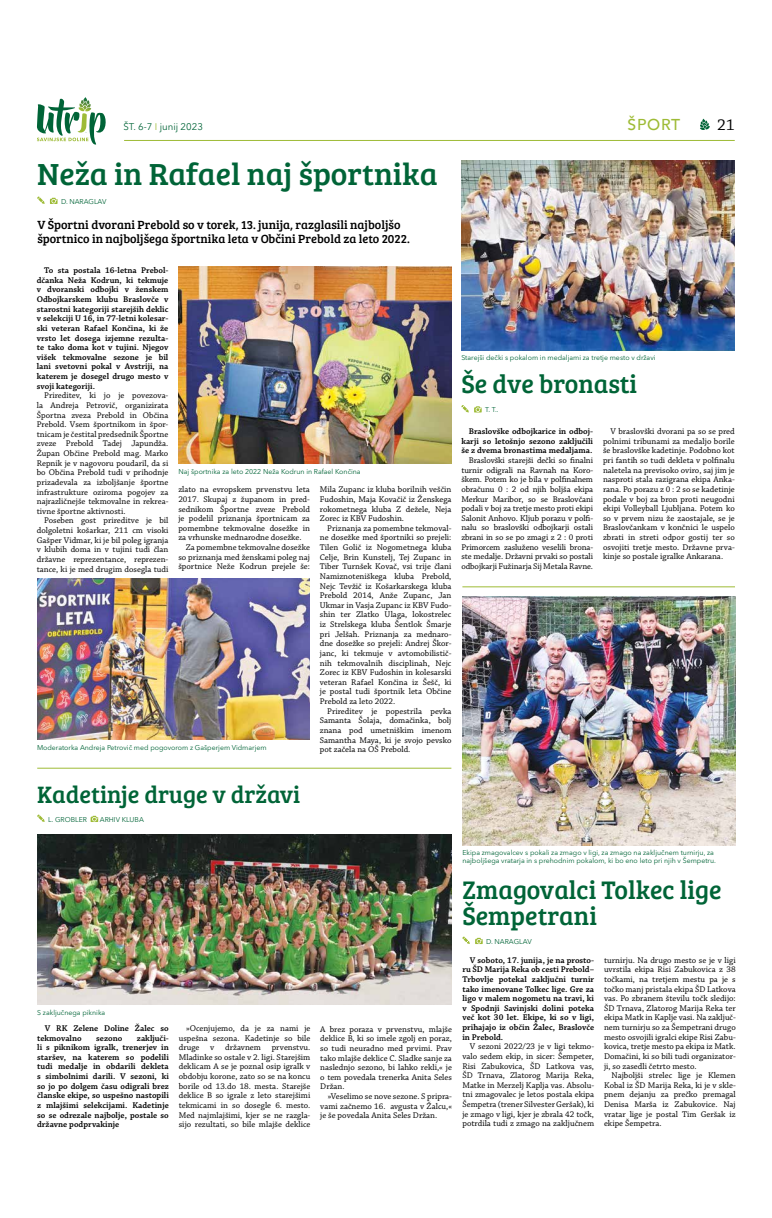
<style>
.page{position:relative;width:772px;height:1218px;background:#fff}
.page>*{position:absolute;margin:0;border:0;box-sizing:border-box;transform-origin:0 0}
.t1{font:31.5px "Bree Serif";color:#006437}
.t2{font:26.25px/26.2px "Bree Serif";color:#006437}
.t3{font:24.5px "Bree Serif";color:#006437}
.t4{font:16.62px "Chaparral Pro";color:#000}
.t5{font:500 15.75px "Avenir";letter-spacing:.05em;color:#9ebb36}
.t6{font:12.25px/14px "Bree Serif";color:#000}
.t7{font:9.62px "Avenir Next LT Pro";color:#006437}
.t8{font:8.75px/9.6px "Chaparral Pro";color:#000;text-align:justify}
.t9{font:600 8.75px/9.6px "Chaparral Pro";color:#000;text-align:justify}
.t10{font:7px/7.9px "Avenir Next LT Pro";color:#006437}
.s1{color:#9ebb36}
</style>
<div class="page">
<svg style="left:700px;top:119px;width:9px;height:11px"></svg>
<hr style="left:124px;top:140px;width:610px;height:1px;background:#9ebb36">
<svg style="left:37px;top:97px;width:69px;height:48px"></svg>
<svg style="left:37px;top:196px;width:20px;height:8px"></svg>
<img style="left:178px;top:267px;width:274px;height:197px">
<hr style="left:462px;top:586px;width:272px;height:1px;background:#9ebb36">
<svg style="left:462px;top:936px;width:7px;height:8px"></svg>
<svg style="left:475px;top:938px;width:7px;height:6px"></svg>
<img style="left:462px;top:596px;width:272px;height:249px">
<hr style="left:37px;top:768px;width:414px;height:1px;background:#9ebb36">
<svg style="left:37px;top:814px;width:8px;height:8px"></svg>
<svg style="left:91px;top:816px;width:7px;height:6px"></svg>
<img style="left:37px;top:834px;width:414px;height:170px">
<svg style="left:461px;top:405px;width:7px;height:7px"></svg>
<svg style="left:474px;top:406px;width:7px;height:6px"></svg>
<img style="left:461px;top:160px;width:272px;height:190px">
<img style="left:37px;top:578px;width:273px;height:161px">
<p class="t7" style="left:124px;top:121px;width:81px">ŠT. 6-7 <span class="s1">I</span> junij 2023</p>
<h3 class="t5" style="left:627px;top:111px;width:54px">ŠPORT</h3>
<h3 class="t4" style="left:717px;top:116px;width:19px">21</h3>
<h1 class="t1" style="left:37px;top:151px;width:402px">Neža in Rafael naj športnika</h1>
<p class="t10" style="left:61px;top:198px;width:47px">D. NARAGLAV</p>
<h3 class="t6" style="left:37px;top:217px;width:374px">V Športni dvorani Prebold so v torek, 13. junija, razglasili najboljšo športnico in najboljšega športnika leta v Občini Prebold za leto 2022.</h3>
<p class="t9" style="left:37px;top:266px;width:133px;text-indent:7px">To sta postala 16-letna Prebol&shy;dčanka Neža Kodrun, ki tekmuje v dvoranski odbojki v ženskem Odbojkarskem klubu Braslovče v starostni kategoriji starejših deklic v selekciji U 16, in 77-letni kolesar&shy;ski veteran Rafael Končina, ki že vrsto let dosega izjemne rezulta&shy;te tako doma kot v tujini. Njegov višek tekmovalne sezone je bil lani svetovni pokal v Avstriji, na katerem je dosegel drugo mesto v svoji kategoriji.</p>
<p class="t8" style="left:37px;top:391px;width:133px;text-indent:7px">Prireditev, ki jo je povezova&shy;la Andreja Petrovič, organizirata Športna zveza Prebold in Občina Prebold. Vsem športnikom in špor&shy;tnicam je čestital predsednik Športne zveze Prebold Tadej Japundža.<br>Župan Občine Prebold mag. Marko Repnik je v nagovoru poudaril, da si bo Občina Prebold tudi v prihodnje prizadevala za izboljšanje športne infrastrukture oziroma pogojev za najrazličnejše tekmovalne in rekrea&shy;tivne športne aktivnosti.</p>
<p class="t8" style="left:37px;top:516px;width:133px;text-indent:7px">Poseben gost prireditve je bil dolgoletni košarkar, 211 cm visoki Gašper Vidmar, ki je bil poleg igranja v klubih doma in v tujini tudi član državne reprezentance, reprezen&shy;tance, ki je med drugim dosegla tudi</p>
<p class="t10" style="left:178px;top:467px;width:184px">Naj športnika za leto 2022 Neža Kodrun in Rafael Končina</p>
<p class="t8" style="left:178px;top:485px;width:133px">zlato na evropskem prvenstvu leta</p>
<p class="t8" style="left:178px;top:495px;width:133px">2017. Skupaj z županom in pred-</p>
<p class="t8" style="left:178px;top:504px;width:133px">sednikom Športne zveze Prebold</p>
<p class="t8" style="left:178px;top:514px;width:133px">je podelil priznanja športnicam za</p>
<p class="t8" style="left:178px;top:524px;width:133px">pomembne tekmovalne dosežke in</p>
<p class="t8" style="left:178px;top:533px;width:125px">za vrhunske mednarodne dosežke.</p>
<p class="t8" style="left:186px;top:543px;width:126px">Za pomembne tekmovalne dosežke</p>
<p class="t8" style="left:178px;top:552px;width:133px">so priznanja med ženskami poleg naj</p>
<p class="t8" style="left:178px;top:562px;width:133px">športnice Neže Kodrun prejele še:</p>
<p class="t8" style="left:320px;top:485px;width:133px">Mila Zupanc iz kluba borilnih veščin Fudoshin, Maja Kovačič iz Ženskega rokometnega kluba Z dežele, Neja Zorec iz KBV Fudoshin.</p>
<p class="t8" style="left:320px;top:524px;width:133px;text-indent:7px">Priznanja za pomembne tekmoval&shy;ne dosežke med športniki so prejeli:<br>Tilen Golič iz Nogometnega kluba Celje, Brin Kunstelj, Tej Zupanc in Tiber Turnšek Kovač, vsi trije člani Namiznoteniškega kluba Prebold, Nejc Tevžič iz Košarkarskega kluba Prebold 2014, Anže Zupanc, Jan Ukmar in Vasja Zupanc iz KBV Fudo&shy;shin ter Zlatko Ulaga, lokostrelec iz Strelskega kluba Šentlok Šmarje pri Jelšah. Priznanja za mednaro&shy;dne dosežke so prejeli: Andrej Škor&shy;janc, ki tekmuje v avtomobilistič&shy;nih tekmovalnih disciplinah, Nejc Zorec iz KBV Fudoshin in kolesarski veteran Rafael Končina iz Šešč, ki je postal tudi športnik leta Občine Prebold za leto 2022.</p>
<p class="t8" style="left:320px;top:706px;width:133px;text-indent:7px">Prireditev je popestrila pevka Samanta Šolaja, domačinka, bolj znana pod umetniškim imenom Samantha Maya, ki je svojo pevsko pot začela na OŠ Prebold.</p>
<p class="t10" style="left:37px;top:743px;width:231px">Moderatorka Andreja Petrovič med pogovorom z Gašperjem Vidmarjem</p>
<p class="t10" style="left:461px;top:354px;width:195px">Starejši dečki s pokalom in medaljami za tretje mesto v državi</p>
<h2 class="t2" style="left:461px;top:370px;width:177px">Še dve bronasti</h2>
<p class="t10" style="left:485px;top:406px;width:15px">T. T..</p>
<p class="t9" style="left:461px;top:427px;width:133px;text-indent:7px">Braslovške odbojkarice in odboj&shy;karji so letošnjo sezono zaključili še z dvema bronastima medaljama.</p>
<p class="t8" style="left:461px;top:456px;width:133px;text-indent:7px">Braslovški starejši dečki so finalni turnir odigrali na Ravnah na Koro&shy;škem. Potem ko je bila v polfinalnem obračunu 0 : 2 od njih boljša ekipa Merkur Maribor, so se Braslovčani podali v boj za tretje mesto proti ekipi Salonit Anhovo. Kljub porazu v polfi&shy;nalu so braslovški odbojkarji ostali zbrani in so se po zmagi z 2 : 0 proti Primorcem zasluženo veselili brona&shy;ste medalje. Državni prvaki so postali odbojkarji Fužinarja Sij Metala Ravne.</p>
<p class="t8" style="left:603px;top:427px;width:133px;text-indent:7px">V braslovški dvorani pa so se pred polnimi tribunami za medaljo borile še braslovške kadetinje. Podobno kot pri fantih so tudi dekleta v polfinalu naletela na previsoko oviro, saj jim je nasproti stala razigrana ekipa Anka&shy;rana. Po porazu z 0 : 2 so se kadetinje podale v boj za bron proti neugodni ekipi Volleyball Ljubljana. Potem ko so v prvem nizu že zaostajale, se je Braslovčankam v končnici le uspelo zbrati in streti odpor gostij ter so osvojiti tretje mesto. Državne prva&shy;kinje so postale igralke Ankarana.</p>
<h3 class="t3" style="left:37px;top:776px;width:264px">Kadetinje druge v državi</h3>
<p class="t10" style="left:48px;top:816px;width:40px">L. GROBLER</p>
<p class="t10" style="left:100px;top:816px;width:46px">ARHIV KLUBA</p>
<p class="t10" style="left:37px;top:1008px;width:70px">S zaključnega piknika</p>
<p class="t9" style="left:37px;top:1023px;width:133px;text-indent:7px">V RK Zelene Doline Žalec so tekmovalno</p>
<p class="t9" style="left:96px;top:1033px;width:28px">sezono</p>
<p class="t9" style="left:37px;top:1033px;width:133px;text-indent:100px">zaključi&shy;li s piknikom igralk, trenerjev in staršev, na katerem so podelili tudi medalje in obdarili dekleta s simbolnimi darili. V sezoni, ki so jo po dolgem času odigrali brez članske ekipe, so uspešno nastopili z mlajšimi selekcijami. Kadetinje so se odrezale najbolje, postale so državne podprvakinje</p>
<p class="t8" style="left:179px;top:1024px;width:133px;text-indent:7px">»Ocenjujemo, da je za nami je uspešna sezona. Kadetinje so bile druge v državnem prvenstvu.<br>Mladinke so ostale v 2. ligi. Starejšim deklicam A se je poznal osip igralk v obdobju korone, zato so se na koncu borile od 13.do 18. mesta. Starejše deklice B so igrale z leto starejšimi tekmicami in so dosegle 6. mesto.<br>Med najmlajšimi, kjer se ne razgla&shy;sijo rezultati, so bile mlajše deklice</p>
<p class="t8" style="left:320px;top:1024px;width:133px">A brez poraza v prvenstvu, mlajše deklice B, ki so imele zgolj en poraz, so tudi neuradno med prvimi. Prav tako mlajše deklice C. Sladke sanje za naslednjo sezono, bi lahko rekli,« je o tem povedala trenerka Anita Seles Držan.</p>
<p class="t8" style="left:320px;top:1092px;width:133px;text-indent:7px">»Veselimo se nove sezone. S pripra&shy;vami začnemo 16. avgusta v Žalcu,« je še povedala Anita Seles Držan.</p>
<p class="t10" style="left:462px;top:849px;width:255px">Ekipa zmagovalcev s pokali za zmago v ligi, za zmago na zaključnem turnirju, za najboljšega vratarja in s prehodnim pokalom, ki bo eno leto pri njih v Šempetru.</p>
<h2 class="t2" style="left:462px;top:875px;width:260px">Zmagovalci Tolkec lige<br>Šempetrani</h2>
<p class="t10" style="left:486px;top:938px;width:47px">D. NARAGLAV</p>
<p class="t9" style="left:462px;top:955px;width:133px;text-indent:7px">V soboto, 17. junija, je na prosto&shy;ru ŠD Marija Reka ob cesti Prebold– Trbovlje potekal zaključni turnir tako imenovane Tolkec lige. Gre za ligo v malem nogometu na travi, ki v Spodnji Savinjski dolini poteka več kot 30 let. Ekipe, ki so v ligi, prihajajo iz občin Žalec, Braslovče in Prebold.</p>
<p class="t8" style="left:462px;top:1042px;width:133px;text-indent:7px">V sezoni 2022/23 je v ligi tekmo&shy;valo sedem ekip, in sicer: Šempeter, Risi Zabukovica, ŠD Latkova vas, ŠD Trnava, Zlatorog Marija Reka, Matke in Merzelj Kaplja vas. Absolu&shy;tni zmagovalec je letos postala ekipa Šempetra (trener Silvester Geršak), ki je zmago v ligi, kjer je zbrala 42 točk, potrdila tudi z zmago na zaključnem</p>
<p class="t8" style="left:604px;top:955px;width:133px">turnirju. Na drugo mesto se je v ligi uvrstila ekipa Risi Zabukovica z 38 točkami, na tretjem mestu pa je s točko manj pristala ekipa ŠD Latkova vas. Po zbranem številu točk sledijo:<br>ŠD Trnava, Zlatorog Marija Reka ter ekipa Matk in Kaplje vasi. Na zaključ&shy;nem turnirju so za Šempetrani drugo mesto osvojili igralci ekipe Risi Zabu&shy;kovica, tretje mesto pa ekipa iz Matk.<br>Domačini, ki so bili tudi organizator&shy;ji, so zasedli četrto mesto.</p>
<p class="t8" style="left:604px;top:1071px;width:133px;text-indent:7px">Najboljši strelec lige je Klemen Kobal iz ŠD Marija Reka, ki je v skle&shy;pnem dejanju za prečko premagal Denisa Marša iz Zabukovice. Naj vratar lige je postal Tim Geršak iz ekipe Šempetra.</p>
</div>
